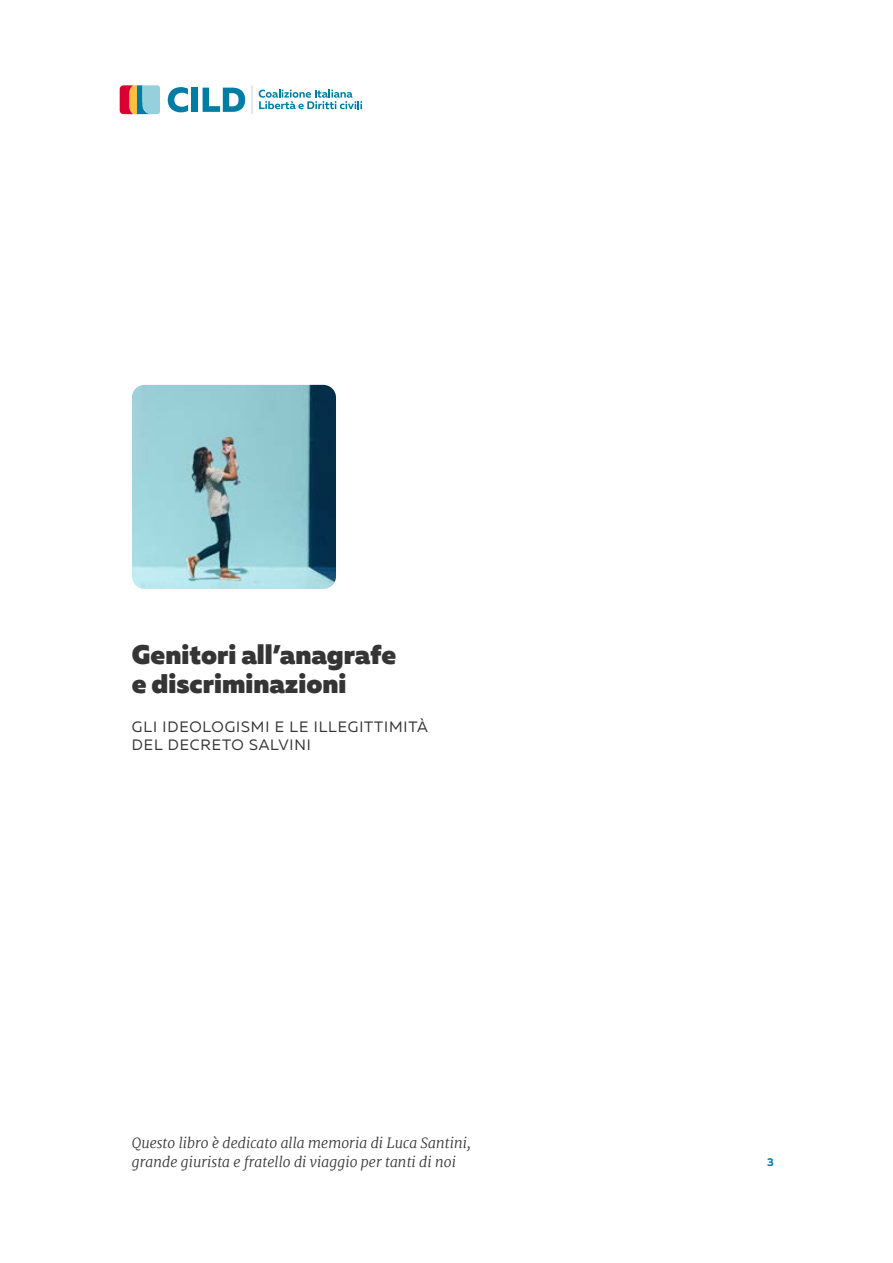
<style>
.page{position:relative;width:893px;height:1263px;background:#fff}
.page>*{position:absolute;margin:0;border:0;box-sizing:border-box;transform-origin:0 0}
.t1{font:900 27px/28.5px "Muller";color:#353535}
.t2{font:15px/18px "Muller";letter-spacing:.06em;color:#353535}
.t3{font:italic 300 14.25px/18.8px "Merriweather";color:#353535}
.t4{font:700 11.25px "Muller";color:#007da5}
</style>
<div class="page">
<img style="left:132px;top:385px;width:204px;height:204px">
<svg style="left:120px;top:85px;width:40px;height:29px"></svg>
<svg style="left:168px;top:87px;width:20px;height:25px"></svg>
<div style="left:192px;top:88px;width:6px;height:24px;background:#007da5"></div>
<svg style="left:203px;top:88px;width:42px;height:24px"></svg>
<svg style="left:259px;top:89px;width:103px;height:20px"></svg>
<svg style="left:252px;top:85px;width:1px;height:29px"></svg>
<h1 class="t1" style="left:132px;top:641px;width:266px">Genitori all’anagrafe e discriminazioni</h1>
<p class="t2" style="left:132px;top:717px;width:298px">GLI IDEOLOGISMI E LE ILLEGITTIMITÀ<br>DEL DECRETO SALVINI</p>
<p class="t3" style="left:132px;top:1134px;width:341px">Questo libro è dedicato alla memoria di Luca Santini, grande giurista e fratello di viaggio per tanti di noi</p>
<p class="t4" style="left:767px;top:1155px;width:8px">3</p>
</div>
